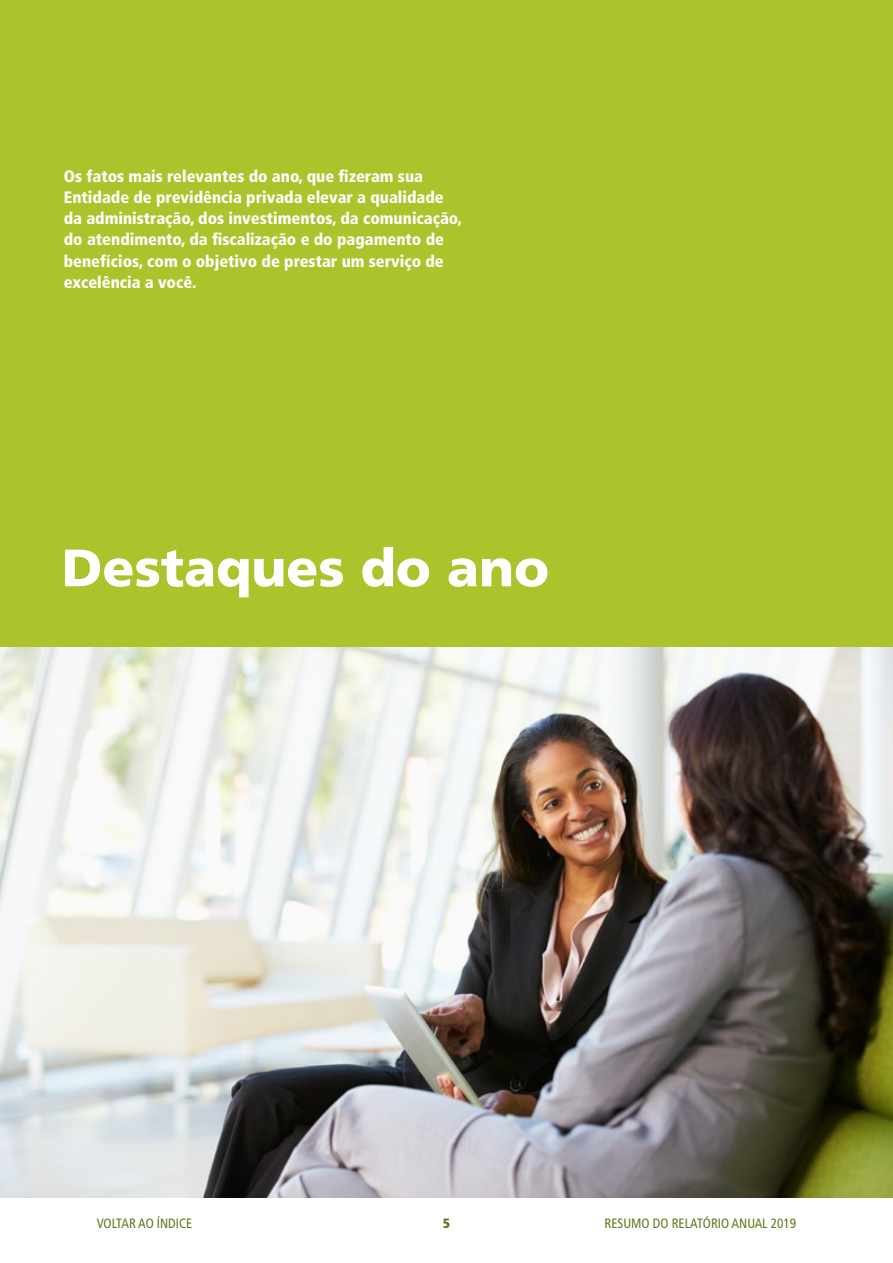
<style>
.page{position:relative;width:893px;height:1263px;background:#fff}
.page>*{position:absolute;margin:0;border:0;box-sizing:border-box;transform-origin:0 0}
.t1{font:900 52.5px "Frutiger";color:#fff}
.t2{font:900 condensed 16.5px/21px "Frutiger";color:#fff}
.t3{font:condensed 13.5px "Frutiger";color:#5c7a1c}
.t4{font:900 condensed 13.5px "Frutiger";color:#5c7a1c}
</style>
<div class="page">
<img style="left:0;top:646px;width:893px;height:551px">
<div style="left:0;top:0;width:893px;height:646px;background:#adc32b"></div>
<p class="t2" style="left:64px;top:166px;width:400px">Os fatos mais relevantes do ano, que fizeram sua Entidade de previdência privada elevar a qualidade da administração, dos investimentos, da comunicação, do atendimento, da fiscalização e do pagamento de benefícios, com o objetivo de prestar um serviço de excelência a você.</p>
<h1 class="t1" style="left:62px;top:536px;width:489px">Destaques do ano</h1>
<p class="t3" style="left:97px;top:1215px;width:97px">VOLTAR AO ÍNDICE</p>
<p class="t4" style="left:443px;top:1215px;width:8px">5</p>
<p class="t3" style="left:604px;top:1215px;width:193px">RESUMO DO RELATÓRIO ANUAL 2019</p>
</div>
